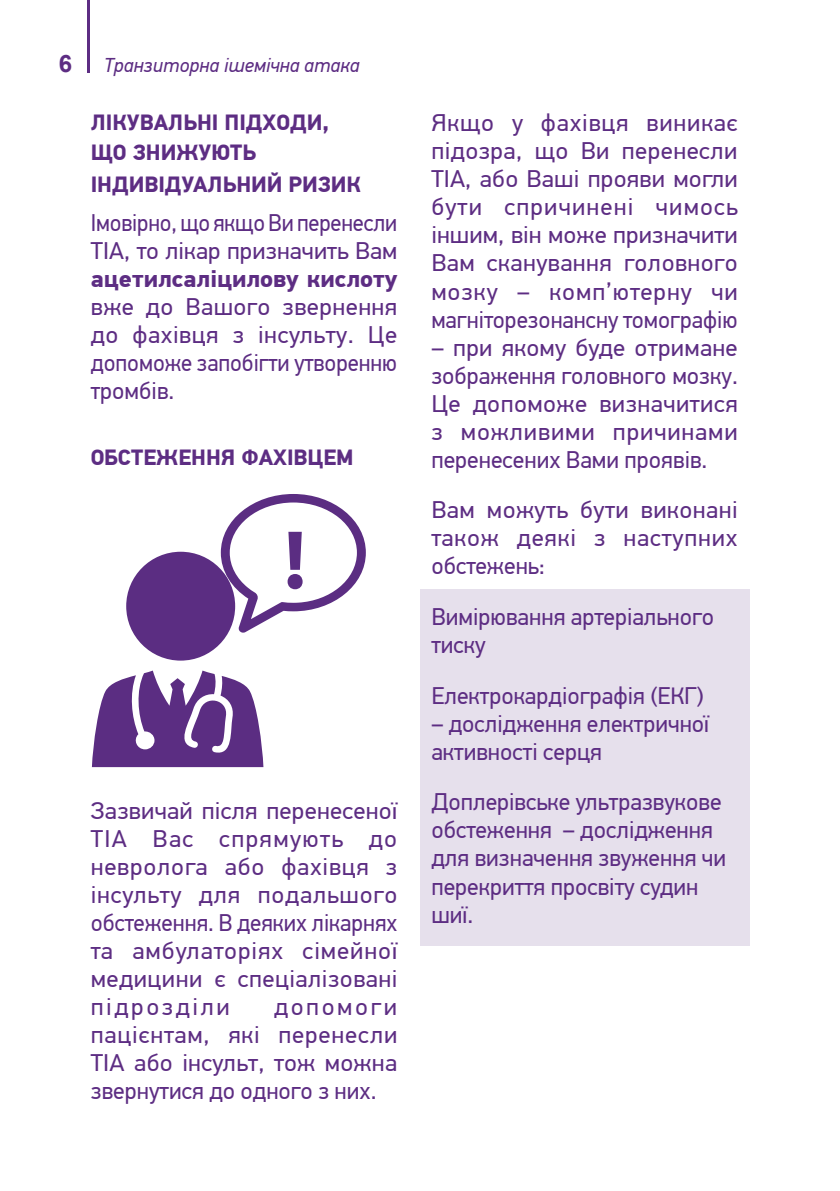
<style>
.page{position:relative;width:840px;height:1191px;background:#fff}
.page>*{position:absolute;margin:0;border:0;box-sizing:border-box;transform-origin:0 0}
.t1{font:24px/28px "PF Din Text Pro";color:#5d2d83;text-align:justify;scale:1.05 1}
.t2{font:24px/28px "PF Din Text Pro";color:#5d2d83}
.t3{font:24px/28px "PF Din Text Pro";color:#5d2d83;scale:.95 1}
.t4{font:700 24px "PF Din Text Pro";color:#5d2d83;scale:1.05 1}
.t5{font:700 24px "Arial";color:#5d2d83}
.t6{font:700 22px/30px "PF Din Text Pro";color:#5d2d83}
.t7{font:italic 20px "PF Din Text Pro";color:#5d2d83}
</style>
<div class="page">
<hr style="left:87px;top:0;width:2px;height:72px;background:#5d2d83">
<div style="left:420px;top:590px;width:328px;height:86px;background:#e6e0ec"></div>
<div style="left:420px;top:668px;width:328px;height:114px;background:#e6e0ec"></div>
<div style="left:420px;top:775px;width:328px;height:170px;background:#e6e0ec"></div>
<svg style="left:92px;top:494px;width:273px;height:273px"></svg>
<p class="t5" style="left:59px;top:47px;width:15px">6</p>
<p class="t7" style="left:104px;top:53px;width:257px">Транзиторна ішемічна атака</p>
<p class="t6" style="left:91px;top:108px;width:239px">ЛІКУВАЛЬНІ ПІДХОДИ,<br>ЩО ЗНИЖУЮТЬ</p>
<p class="t6" style="left:91px;top:170px;width:271px">ІНДИВІДУАЛЬНИЙ РИЗИК</p>
<p class="t3" style="left:91px;top:209px;width:324px">Імовірно, що якщо Ви перенесли<br>ТІА, то лікар призначить Вам</p>
<p class="t4" style="left:91px;top:264px;width:293px">ацетилсаліцилову кислоту</p>
<p class="t1" style="left:91px;top:293px;width:293px">вже до Вашого звернення до фахівця з інсульту. Це допоможе запобігти утворенню тромбів.</p>
<p class="t6" style="left:91px;top:443px;width:264px">ОБСТЕЖЕННЯ ФАХІВЦЕМ</p>
<p class="t1" style="left:91px;top:796px;width:293px">Зазвичай після перенесеної ТІА Вас спрямують до невролога або фахівця з інсульту для подальшого обстеження. В деяких лікарнях та амбулаторіях сімейної медицини є спеціалізовані підрозділи</p>
<p class="t1" style="left:91px;top:992px;width:293px;text-indent:183px">допомоги пацієнтам, які перенесли ТІА або інсульт, тож можна звернутися до одного з них.</p>
<p class="t1" style="left:431px;top:109px;width:293px">Якщо у фахівця виникає підозра, що Ви перенесли ТІА, або Ваші прояви могли бути спричинені чимось іншим, він може призначити Вам сканування головного мозку – комп’ютерну чи магніторезонансну томографію</p>
<p class="t1" style="left:431px;top:333px;width:293px">– при якому буде отримане зображення головного мозку.<br>Це допоможе визначитися з можливими причинами перенесених Вами проявів.</p>
<p class="t1" style="left:431px;top:496px;width:293px">Вам можуть бути виконані також деякі з наступних обстежень:</p>
<p class="t2" style="left:431px;top:603px;width:284px">Вимірювання артеріального тиску</p>
<p class="t2" style="left:431px;top:681px;width:274px">Електрокардіографія (ЕКГ)</p>
<p class="t2" style="left:431px;top:709px;width:279px">– дослідження електричної активності серця</p>
<p class="t2" style="left:431px;top:788px;width:296px">Доплерівське ультразвукове обстеження – дослідження для визначення звуження чи перекриття просвіту судин шиї.</p>
</div>
